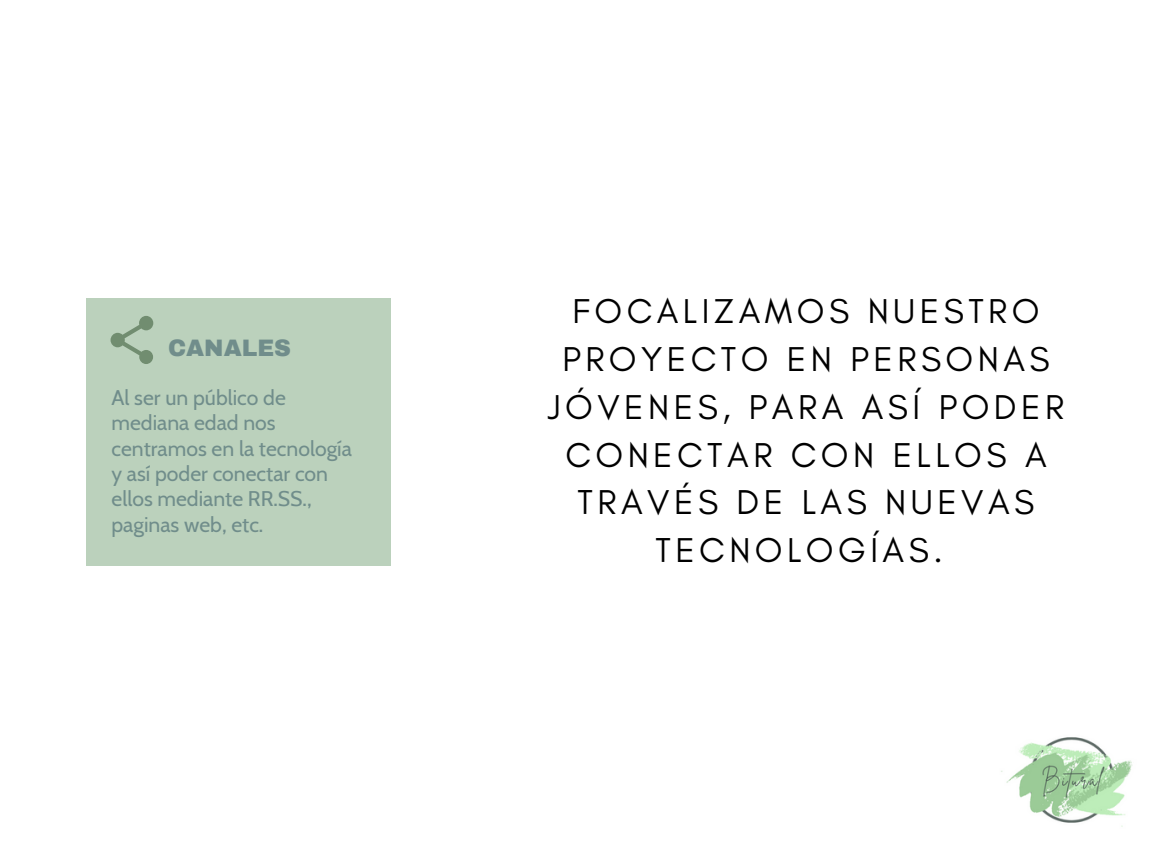
<style>
.page{position:relative;width:1152px;height:864px;background:#fff}
.page>*{position:absolute;margin:0;border:0;box-sizing:border-box;transform-origin:0 0}
.t1{font:35.1px/47.8px "Glacial Indifference";letter-spacing:.125em;color:#000;text-align:center}
.t2{font:900 23.25px "Archivo";color:#708d8b}
.t3{font:21.15px/25.5px "Cabin";color:#708d8b}
</style>
<div class="page">
<img style="left:1001px;top:737px;width:132px;height:90px">
<div style="left:86px;top:299px;width:304px;height:266px;background:#bbd1bc"></div>
<svg style="left:111px;top:316px;width:42px;height:48px"></svg>
<p class="t2" style="left:168px;top:336px;width:124px">CANALES</p>
<p class="t3" style="left:112px;top:384px;width:242px">Al ser un público de mediana edad nos centramos en la tecnología y así poder conectar con ellos mediante RR.SS., paginas web, etc.</p>
<h1 class="t1" style="left:548px;top:287px;width:518px">FOCALIZAMOS NUESTRO<br>PROYECTO EN PERSONAS<br>JÓVENES, PARA ASÍ PODER<br>CONECTAR CON ELLOS A<br>TRAVÉS DE LAS NUEVAS<br>TECNOLOGÍAS.</h1>
</div>
